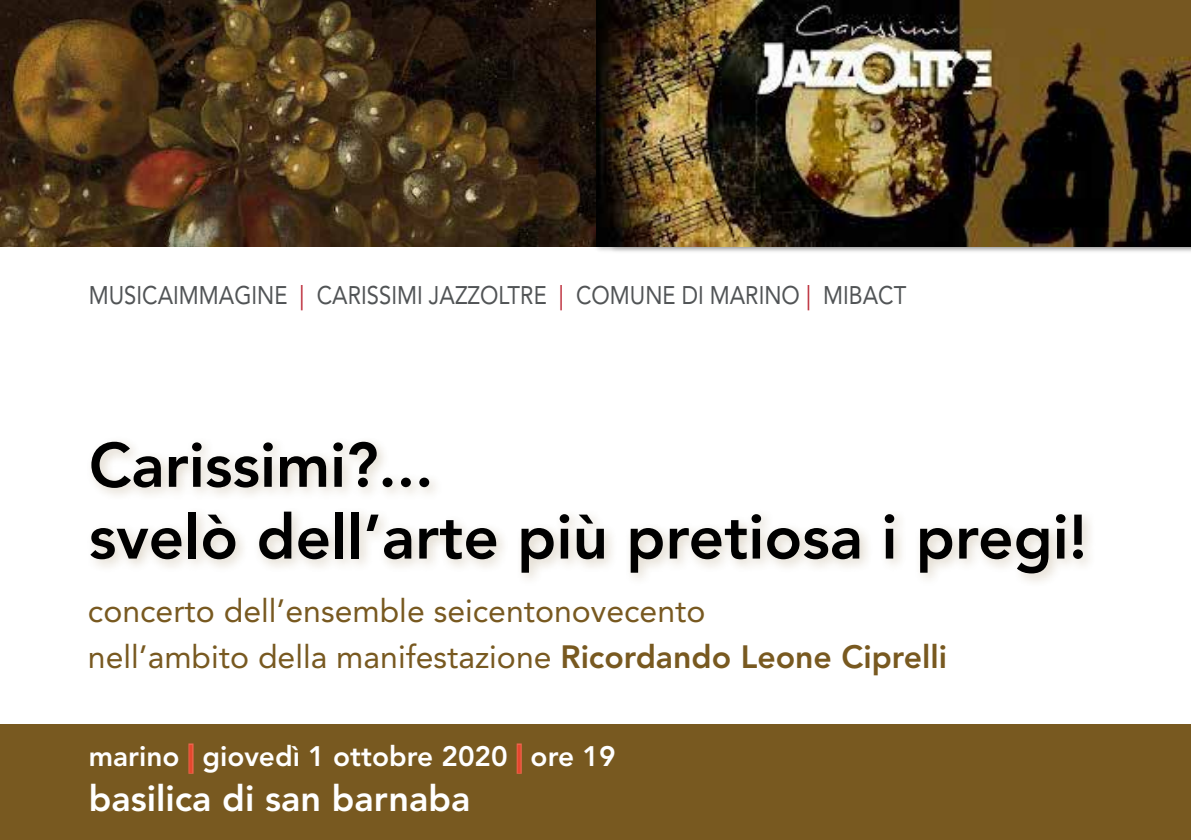
<style>
.page{position:relative;width:1191px;height:840px;background:#fff}
.page>*{position:absolute;margin:0;border:0;box-sizing:border-box;transform-origin:0 0}
.t1{font:800 62px/71.6px "Avenir LT Std";color:#000}
.t2{font:800 36px "Avenir LT Std";color:#fff}
.t3{font:32px/45.6px "Avenir LT Std";color:#785920}
.t4{font:800 28px "Avenir LT Std";color:#fff}
.t5{font:25.2px "Avenir LT Std";color:#515456;scale:.87 1}
.s1{color:#bc2b38}
.s2{font-weight:800}
.s3{color:#e7472e}
</style>
<div class="page">
<div style="left:0;top:723px;width:1191px;height:116px;background:#785920"></div>
<div style="left:85px;top:435px;width:1012px;height:153px;background:#785920;opacity:.25"></div>
<img style="left:1px;top:0;width:592px;height:246px">
<div style="left:593px;top:0;width:598px;height:254px;background:#000;opacity:.25"></div>
<img style="left:597px;top:0;width:594px;height:246px">
<div style="left:188px;top:743px;width:5px;height:30px;border:2px solid #ec654d"></div>
<div style="left:516px;top:743px;width:6px;height:30px;border:2px solid #ec654d"></div>
<p class="t5" style="left:89px;top:280px;width:941px">MUSICAIMMAGINE <span class="s1">|</span> CARISSIMI JAZZOLTRE <span class="s1">|</span> COMUNE DI MARINO <span class="s1">|</span> MIBACT</p>
<h1 class="t1" style="left:89px;top:429px;width:999px">Carissimi?...<br>svelò dell’arte più pretiosa i pregi!</h1>
<p class="t3" style="left:88px;top:588px;width:860px">concerto dell’ensemble seicentonovecento<br>nell’ambito della manifestazione <span class="s2">Ricordando Leone Ciprelli</span></p>
<p class="t4" style="left:89px;top:738px;width:528px">marino <span class="s3">|</span> giovedì 1 ottobre 2020 <span class="s3">|</span> ore 19</p>
<p class="t2" style="left:89px;top:776px;width:383px">basilica di san barnaba</p>
</div>
